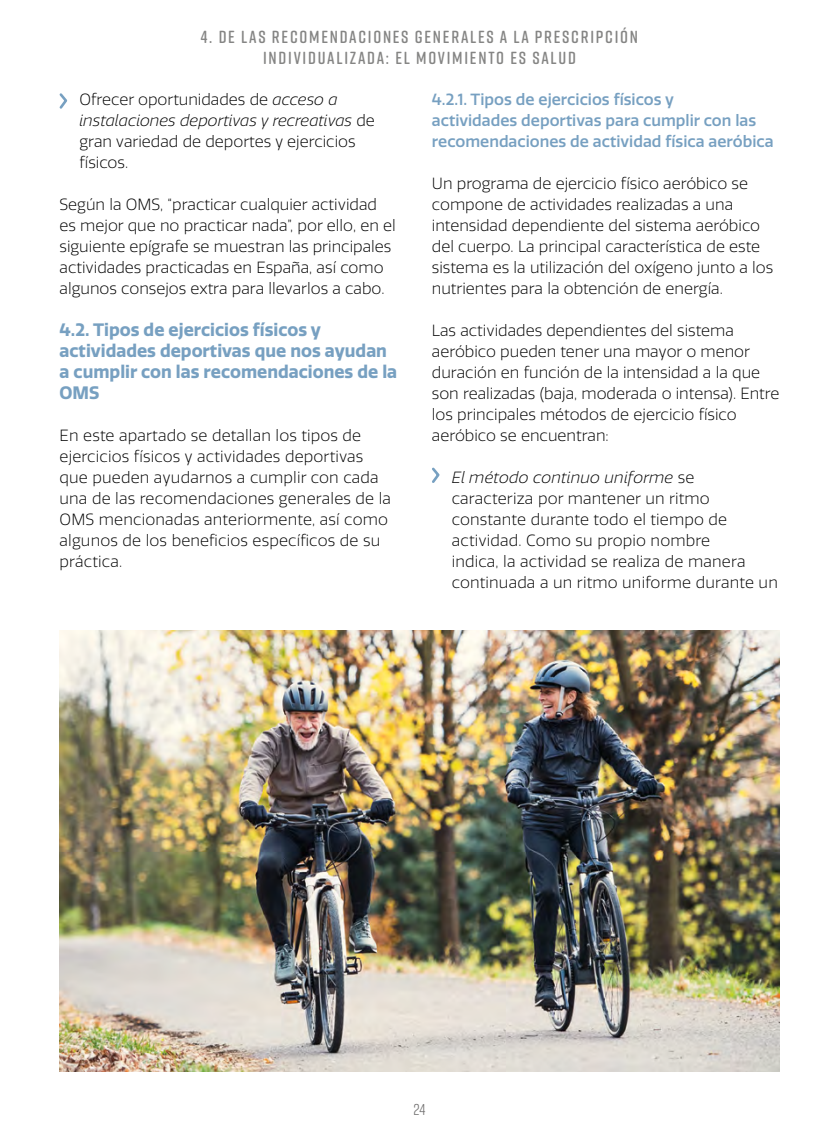
<style>
.page{position:relative;width:839px;height:1146px;background:#fff}
.page>*{position:absolute;margin:0;border:0;box-sizing:border-box;transform-origin:0 0}
.t1{font:700 17.5px/21px "Quatro";color:#77a0c1}
.t2{font:600 17.5px/21px "Rift Soft";letter-spacing:.1em;color:#858584;text-align:center}
.t3{font:300 15.75px/21px "Quatro";color:#000}
.t4{font:500 15.75px/21px "Quatro";color:#77a0c1}
.t5{font:15.75px "Rift Soft";color:#706f6f}
.s1{font-style:italic}
</style>
<div class="page">
<svg style="left:59px;top:93px;width:9px;height:16px"></svg>
<svg style="left:432px;top:467px;width:8px;height:16px"></svg>
<img style="left:60px;top:630px;width:719px;height:441px">
<p class="t2" style="left:201px;top:26px;width:438px">4. DE LAS RECOMENDACIONES GENERALES A LA PRESCRIPCIÓN<br>INDIVIDUALIZADA: EL MOVIMIENTO ES SALUD</p>
<p class="t3" style="left:79px;top:89px;width:297px">Ofrecer oportunidades de <span class="s1">acceso a instalaciones deportivas y recreativas</span> de gran variedad de deportes y ejercicios físicos.</p>
<p class="t3" style="left:60px;top:194px;width:338px">Según la OMS, “practicar cualquier actividad es mejor que no practicar nada”, por ello, en el siguiente epígrafe se muestran las principales actividades practicadas en España, así como algunos consejos extra para llevarlos a cabo.</p>
<p class="t1" style="left:60px;top:319px;width:339px">4.2. Tipos de ejercicios físicos y actividades deportivas que nos ayudan a cumplir con las recomendaciones de la<br>OMS</p>
<p class="t3" style="left:60px;top:425px;width:333px">En este apartado se detallan los tipos de ejercicios físicos y actividades deportivas que pueden ayudarnos a cumplir con cada una de las recomendaciones generales de la OMS mencionadas anteriormente, así como algunos de los beneficios específicos de su práctica.</p>
<p class="t4" style="left:432px;top:89px;width:343px">4.2.1. Tipos de ejercicios físicos y<br>actividades deportivas para cumplir con las recomendaciones de actividad física aeróbica</p>
<p class="t3" style="left:432px;top:173px;width:343px">Un programa de ejercicio físico aeróbico se compone de actividades realizadas a una intensidad dependiente del sistema aeróbico del cuerpo. La principal característica de este sistema es la utilización del oxígeno junto a los nutrientes para la obtención de energía.</p>
<p class="t3" style="left:432px;top:320px;width:349px">Las actividades dependientes del sistema aeróbico pueden tener una mayor o menor duración en función de la intensidad a la que son realizadas (baja, moderada o intensa). Entre los principales métodos de ejercicio físico aeróbico se encuentran:</p>
<p class="t3" style="left:451px;top:467px;width:327px"><span class="s1">El método continuo uniforme</span> se caracteriza por mantener un ritmo constante durante todo el tiempo de actividad. Como su propio nombre<br>indica, la actividad se realiza de manera continuada a un ritmo uniforme durante un</p>
<p class="t5" style="left:413px;top:1098px;width:14px">24</p>
</div>
